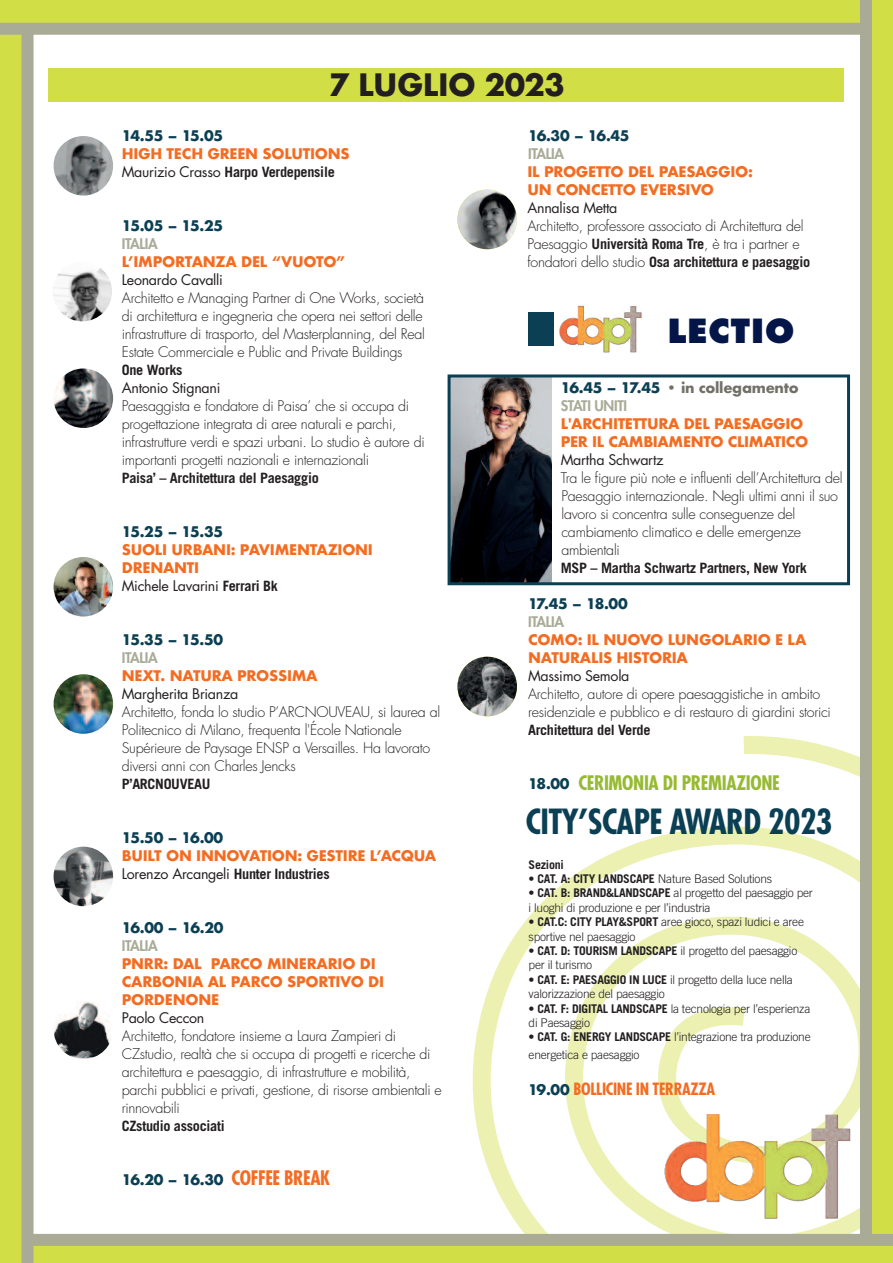
<style>
.page{position:relative;width:893px;height:1263px;background:#fff}
.page>*{position:absolute;margin:0;border:0;box-sizing:border-box;transform-origin:0 0}
.t1{font:700 condensed 33.75px "Futura";letter-spacing:-.02em;color:#0b4054}
.t2{font:800 32.4px "Futura";letter-spacing:.03em;color:#041547}
.t3{font:700 30px "Futura";letter-spacing:-.02em;color:#231f20}
.t4{font:700 condensed 19.5px "Futura";letter-spacing:-.02em;color:#97ba33}
.t5{font:700 condensed 16.5px "Futura";letter-spacing:-.02em;color:#f36c21}
.t6{font:300 14.25px/18px "Futura";letter-spacing:-.02em;color:#231f20}
.t7{font:700 14.25px/18px "Futura";letter-spacing:-.02em;color:#f36c21}
.t8{font:700 14.25px "Trade Gothic";letter-spacing:-.02em;color:#231f20}
.t9{font:700 14.25px "Futura";letter-spacing:-.045em;color:#0b4054}
.t10{font:14.25px "Futura";letter-spacing:-.02em;color:#231f20}
.t11{font:700 14.25px/18px "Futura";letter-spacing:-.02em;color:#727168}
.t12{font:800 14.25px "Futura";letter-spacing:-.02em;color:#a9ab97}
.t13{font:300 12px/14.4px "Trade Gothic";letter-spacing:-.02em;color:#231f20}
.t14{font:700 12px "Trade Gothic";letter-spacing:-.02em;color:#231f20}
.s1{font-family:"Futura";font-weight:400}
.s2{font-weight:400;color:#231f20}
.s3{font-family:"Trade Gothic";color:#231f20}
.s4{font-stretch:condensed;font-size:19.5px;color:#f36c21}
.s5{font-family:"Trade Gothic";font-weight:700}
.s6{font-family:"Futura";font-weight:300}
.s7{color:#0b4054}
.s8{font-weight:800;color:#a9ab97}
.s9{font-weight:300}
.s10{font-weight:700}
.s11{font-stretch:normal;font-size:14.25px;color:#0b4054}
</style>
<div class="page">
<div style="left:869px;top:0;width:24px;height:1263px;background:#d2de46"></div>
<div style="left:0;top:0;width:27px;height:1263px;background:#d2de46"></div>
<div style="left:0;top:1240px;width:893px;height:23px;background:#d2de46"></div>
<div style="left:0;top:0;width:893px;height:32px;background:#d2de46"></div>
<svg style="left:438px;top:736px;width:422px;height:498px"></svg>
<div style="left:0;top:23px;width:866px;height:12px;background:#a9ab97"></div>
<div style="left:22px;top:29px;width:12px;height:1234px;background:#a9ab97"></div>
<div style="left:860px;top:0;width:12px;height:1239px;background:#a9ab97"></div>
<div style="left:28px;top:1234px;width:865px;height:12px;background:#a9ab97"></div>
<div style="left:49px;top:68px;width:795px;height:33px;background:#d2de46"></div>
<img style="left:54px;top:674px;width:59px;height:60px;border-radius:50%">
<img style="left:457px;top:657px;width:60px;height:59px;border-radius:50%">
<img style="left:54px;top:999px;width:59px;height:60px;border-radius:50%">
<img style="left:457px;top:190px;width:60px;height:59px;border-radius:50%">
<img style="left:452px;top:378px;width:100px;height:203px">
<img style="left:54px;top:136px;width:59px;height:60px;border-radius:50%">
<img style="left:52px;top:262px;width:60px;height:59px;border-radius:50%">
<img style="left:54px;top:368px;width:59px;height:60px;border-radius:50%">
<img style="left:54px;top:557px;width:59px;height:59px;border-radius:50%">
<img style="left:54px;top:847px;width:59px;height:59px;border-radius:50%">
<img style="left:559px;top:305px;width:83px;height:48px">
<div style="left:528px;top:312px;width:25px;height:34px;background:#0b4054"></div>
<div style="left:448px;top:374px;width:402px;height:211px;border:3px solid #0b4054"></div>
<img style="left:663px;top:1112px;width:187px;height:111px">
<h3 class="t3" style="left:329px;top:63px;width:237px">7 LUGLIO 2023</h3>
<p class="t9" style="left:122px;top:126px;width:103px">14.55 – 15.05</p>
<p class="t7" style="left:122px;top:145px;width:229px">HIGH TECH GREEN SOLUTIONS</p>
<p class="t8" style="left:122px;top:163px;width:214px"><span class="s1">Maurizio Crasso</span> Harpo Verdepensile</p>
<p class="t9" style="left:122px;top:216px;width:103px">15.05 – 15.25</p>
<p class="t12" style="left:122px;top:237px;width:38px">ITALIA</p>
<p class="t7" style="left:122px;top:253px;width:225px">L’IMPORTANZA DEL “VUOTO”</p>
<p class="t10" style="left:122px;top:273px;width:103px">Leonardo Cavalli</p>
<p class="t6" style="left:122px;top:290px;width:305px">Architetto e Managing Partner di One Works, società di architettura e ingegneria che opera nei settori delle infrastrutture di trasporto, del Masterplanning, del Real Estate Commerciale e Public and Private Buildings</p>
<p class="t8" style="left:122px;top:361px;width:62px">One Works</p>
<p class="t10" style="left:122px;top:381px;width:100px">Antonio Stignani</p>
<p class="t6" style="left:122px;top:398px;width:304px">Paesaggista e fondatore di Paisa’ che si occupa di progettazione integrata di aree naturali e parchi, infrastrutture verdi e spazi urbani. Lo studio è autore di importanti progetti nazionali e internazionali</p>
<p class="t8" style="left:122px;top:469px;width:198px">Paisa’ – Architettura del Paesaggio</p>
<p class="t9" style="left:122px;top:522px;width:103px">15.25 – 15.35</p>
<p class="t7" style="left:122px;top:541px;width:253px">SUOLI URBANI: PAVIMENTAZIONI<br>DRENANTI<br><span class="s2">Michele Lavarini</span> <span class="s3">Ferrari Bk</span></p>
<p class="t9" style="left:122px;top:630px;width:103px">15.35 – 15.50</p>
<p class="t12" style="left:122px;top:651px;width:38px">ITALIA</p>
<p class="t7" style="left:122px;top:667px;width:197px">NEXT. NATURA PROSSIMA</p>
<p class="t10" style="left:122px;top:687px;width:118px">Margherita Brianza</p>
<p class="t6" style="left:122px;top:704px;width:320px">Architetto, fonda lo studio P’ARCNOUVEAU, si laurea al Politecnico di Milano, frequenta l'École Nationale Supérieure de Paysage ENSP a Versailles. Ha lavorato diversi anni con Charles Jencks</p>
<p class="t8" style="left:122px;top:775px;width:90px">P’ARCNOUVEAU</p>
<p class="t9" style="left:122px;top:828px;width:103px">15.50 – 16.00</p>
<p class="t7" style="left:122px;top:847px;width:316px">BUILT ON INNOVATION: GESTIRE L’ACQUA<br><span class="s2">Lorenzo Arcangeli</span> <span class="s3">Hunter Industries</span></p>
<p class="t9" style="left:122px;top:918px;width:103px">16.00 – 16.20</p>
<p class="t12" style="left:122px;top:939px;width:38px">ITALIA</p>
<p class="t7" style="left:122px;top:955px;width:264px">PNRR: DAL PARCO MINERARIO DI<br>CARBONIA AL PARCO SPORTIVO DI<br>PORDENONE</p>
<p class="t10" style="left:122px;top:1011px;width:84px">Paolo Ceccon</p>
<p class="t6" style="left:122px;top:1028px;width:322px">Architetto, fondatore insieme a Laura Zampieri di CZstudio, realtà che si occupa di progetti e ricerche di architettura e paesaggio, di infrastrutture e mobilità, parchi pubblici e privati, gestione, di risorse ambientali e rinnovabili</p>
<p class="t8" style="left:122px;top:1117px;width:104px">CZstudio associati</p>
<p class="t9" style="left:122px;top:1170px;width:210px">16.20 – 16.30 <span class="s4">COFFEE BREAK</span></p>
<p class="t9" style="left:528px;top:126px;width:103px">16.30 – 16.45</p>
<p class="t12" style="left:528px;top:147px;width:38px">ITALIA</p>
<p class="t7" style="left:527px;top:163px;width:227px">IL PROGETTO DEL PAESAGGIO:<br>UN CONCETTO EVERSIVO</p>
<p class="t10" style="left:527px;top:201px;width:92px">Annalisa Metta</p>
<p class="t6" style="left:527px;top:218px;width:278px">Architetto, professore associato di Architettura del<br>Paesaggio <span class="s5">Università Roma Tre</span>, è tra i partner e</p>
<p class="t8" style="left:527px;top:253px;width:284px"><span class="s6">fondatori dello studio</span> Osa architettura e paesaggio</p>
<h2 class="t2" style="left:668px;top:317px;width:128px">LECTIO</h2>
<p class="t11" style="left:561px;top:379px;width:240px"><span class="s7">16.45 – 17.45</span> • in collegamento<br><span class="s8">STATI UNITI</span></p>
<p class="t7" style="left:561px;top:415px;width:249px">L'ARCHITETTURA DEL PAESAGGIO<br>PER IL CAMBIAMENTO CLIMATICO</p>
<p class="t10" style="left:561px;top:453px;width:104px">Martha Schwartz</p>
<p class="t6" style="left:561px;top:470px;width:283px">Tra le figure più note e influenti dell’Architettura del Paesaggio internazionale. Negli ultimi anni il suo lavoro si concentra sulle conseguenze del cambiamento climatico e delle emergenze ambientali</p>
<p class="t8" style="left:561px;top:559px;width:248px">MSP – Martha Schwartz Partners, New York</p>
<p class="t9" style="left:528px;top:594px;width:101px">17.45 – 18.00</p>
<p class="t12" style="left:528px;top:615px;width:38px">ITALIA</p>
<p class="t7" style="left:528px;top:631px;width:280px">COMO: IL NUOVO LUNGOLARIO E LA<br>NATURALIS HISTORIA</p>
<p class="t10" style="left:528px;top:669px;width:103px">Massimo Semola</p>
<p class="t6" style="left:528px;top:686px;width:304px">Architetto, autore di opere paesaggistiche in ambito residenziale e pubblico e di restauro di giardini storici</p>
<p class="t8" style="left:528px;top:721px;width:124px">Architettura del Verde</p>
<p class="t9" style="left:528px;top:774px;width:43px">18.00</p>
<h3 class="t4" style="left:578px;top:774px;width:203px">CERIMONIA DI PREMIAZIONE</h3>
<h1 class="t1" style="left:526px;top:807px;width:308px">CITY’SCAPE AWARD 2023</h1>
<p class="t14" style="left:529px;top:857px;width:37px">Sezioni</p>
<p class="t14" style="left:529px;top:871px;width:245px">• CAT. A: CITY LANDSCAPE <span class="s9">Nature Based Solutions</span></p>
<p class="t13" style="left:529px;top:887px;width:286px"><span class="s10">• CAT. B: BRAND&amp;LANDSCAPE</span> al progetto del paesaggio per i luoghi di produzione e per l’industria</p>
<p class="t13" style="left:529px;top:916px;width:277px"><span class="s10">• CAT.C: CITY PLAY&amp;SPORT</span> aree gioco, spazi ludici e aree sportive nel paesaggio</p>
<p class="t13" style="left:529px;top:944px;width:270px"><span class="s10">• CAT. D: TOURISM LANDSCAPE</span> il progetto del paesaggio per il turismo</p>
<p class="t13" style="left:529px;top:973px;width:266px"><span class="s10">• CAT. E: PAESAGGIO IN LUCE</span> il progetto della luce nella valorizzazione del paesaggio</p>
<p class="t13" style="left:529px;top:1002px;width:283px"><span class="s10">• CAT. F: DIGITAL LANDSCAPE</span> la tecnologia per l’esperienza di Paesaggio</p>
<p class="t13" style="left:529px;top:1029px;width:283px;line-height:17.5px"><span class="s10">• CAT. G: ENERGY LANDSCAPE</span> l’integrazione tra produzione energetica e paesaggio</p>
<p class="t5" style="left:528px;top:1082px;width:189px"><span class="s11">19.00</span> BOLLICINE IN TERRAZZA</p>
</div>
